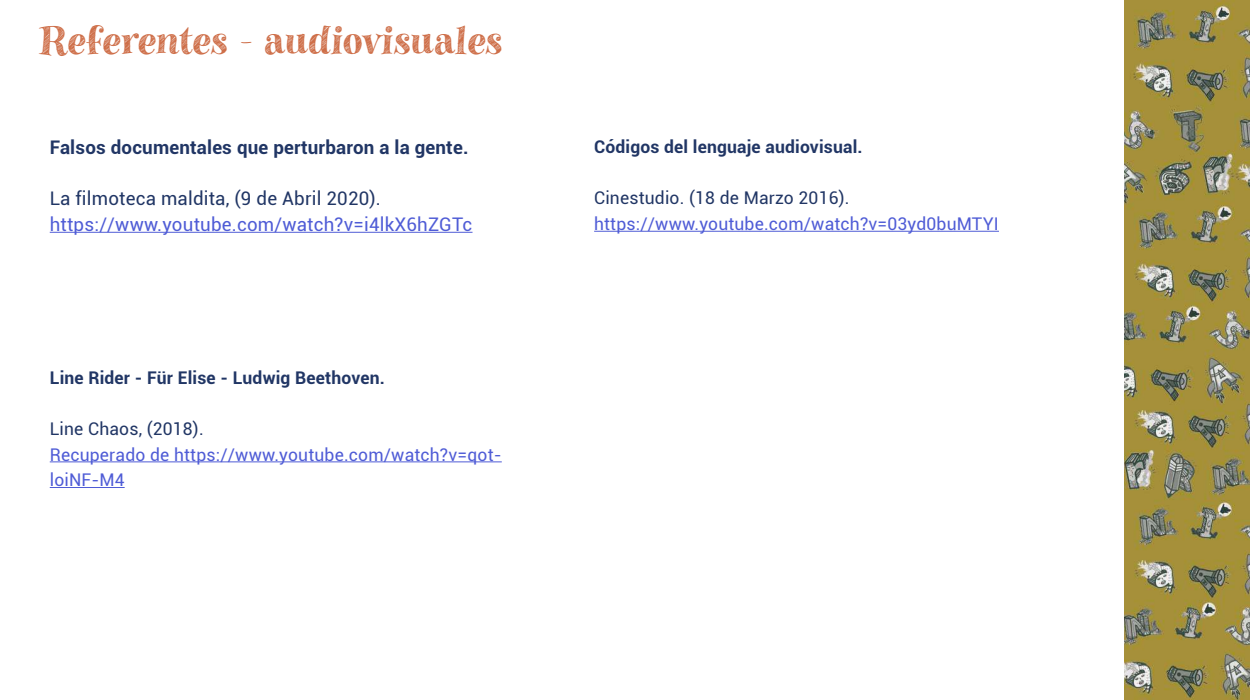
<style>
.page{position:relative;width:1250px;height:700px;background:#fff}
.page>*{position:absolute;margin:0;border:0;box-sizing:border-box;transform-origin:0 0}
.t1{font:38.12px "Gavabon";letter-spacing:.005em;color:#ce6e48}
.t2{font:18.75px "Roboto";letter-spacing:.01em;color:#4f5cd6}
.t3{font:700 18.75px "Roboto";letter-spacing:.01em;color:#213665}
.t4{font:18.75px "Roboto";letter-spacing:.01em;color:#213665}
.t5{font:17.5px/25.6px "Roboto";letter-spacing:.01em;color:#4f5cd6}
.t6{font:700 17.5px "Roboto";letter-spacing:.01em;color:#213665}
.t7{font:17.5px "Roboto";letter-spacing:.01em;color:#213665}
</style>
<div class="page">
<img style="left:1124px;top:0;width:126px;height:700px">
<hr style="left:50px;top:232px;width:423px;height:1px;background:#4f5cd6">
<hr style="left:50px;top:461px;width:452px;height:1px;background:#4f5cd6">
<hr style="left:50px;top:487px;width:75px;height:1px;background:#4f5cd6">
<hr style="left:594px;top:231px;width:405px;height:1px;background:#4f5cd6">
<h1 class="t1" style="left:39px;top:18px;width:466px">Referentes - audiovisuales</h1>
<p class="t3" style="left:50px;top:134px;width:420px">Falsos documentales que perturbaron a la gente.</p>
<p class="t4" style="left:50px;top:185px;width:333px">La filmoteca maldita, (9 de Abril 2020).</p>
<p class="t2" style="left:50px;top:211px;width:424px">https://www.youtube.com/watch?v=i4lkX6hZGTc</p>
<p class="t6" style="left:50px;top:365px;width:337px">Line Rider - Für Elise - Ludwig Beethoven.</p>
<p class="t7" style="left:50px;top:417px;width:155px">Line Chaos, (2018).</p>
<p class="t5" style="left:50px;top:441px;width:453px">Recuperado de https://www.youtube.com/watch?v=qot&shy;loiNF-M4</p>
<p class="t6" style="left:594px;top:135px;width:270px">Códigos del lenguaje audiovisual.</p>
<p class="t7" style="left:594px;top:186px;width:257px">Cinestudio. (18 de Marzo 2016).</p>
<p class="t5" style="left:594px;top:210px;width:406px">https://www.youtube.com/watch?v=03yd0buMTYI</p>
</div>
